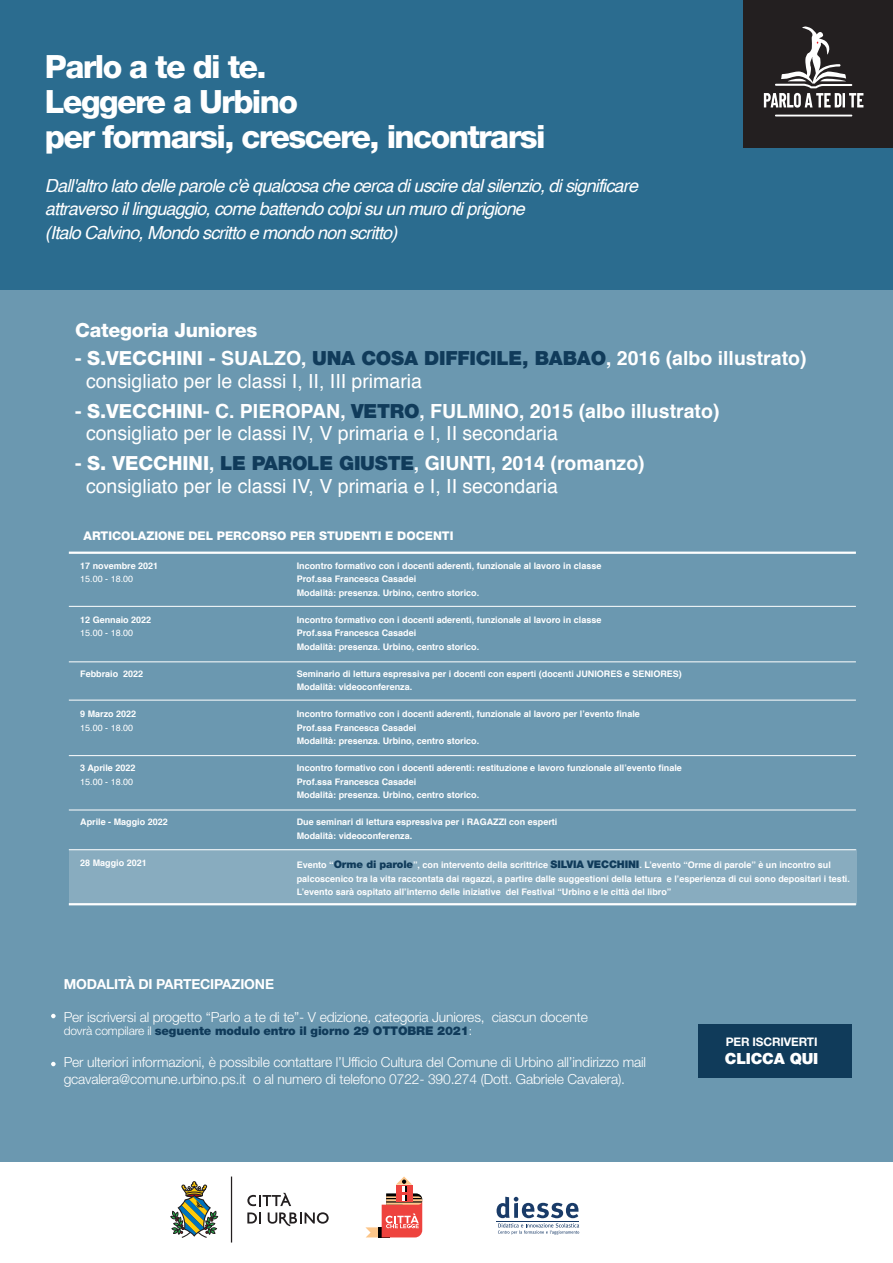
<style>
.page{position:relative;width:893px;height:1263px;background:#fff}
.page>*{position:absolute;margin:0;border:0;box-sizing:border-box;transform-origin:0 0}
.t1{font:800 32.1px/35px "Helvetica Neue LT Std";letter-spacing:-.05em;color:#fff}
.t2{font:19.5px/22.5px "Helvetica";color:#fff}
.t3{font:800 19.5px "Helvetica Neue LT Std";letter-spacing:-.01em;color:#fff}
.t4{font:italic 18px/23.9px "Helvetica";letter-spacing:-.045em;color:#fff}
.t5{font:900 15.45px "Helvetica Neue LT Std";letter-spacing:-.01em;color:#fff}
.t6{font:300 13.8px/16.2px "Helvetica Neue LT Std";letter-spacing:-.01em;color:#fff}
.t7{font:700 13.8px "Helvetica Neue LT Std";letter-spacing:-.01em;color:#fff}
.t8{font:900 12px "Helvetica Neue LT Std";letter-spacing:-.01em;color:#103b5a}
.t9{font:800 12px "Helvetica Neue";color:#fff}
.t10{font:700 11.85px "Helvetica Neue LT Std";letter-spacing:-.01em;color:#fff}
.t11{font:700 9px/13.5px "Helvetica";color:#fff}
.t12{font:9px "Helvetica";color:#fff}
.s1{font-weight:700}
.s2{font-family:"Helvetica Neue";font-weight:800}
.s3{font-family:"Helvetica Neue LT Std";font-weight:900;color:#103b5a}
.s4{font-family:"Helvetica Neue LT Std";font-weight:900;font-size:10.5px;color:#103b5a}
.s5{font-weight:300;color:#fff}
</style>
<div class="page">
<div style="left:0;top:261px;width:893px;height:901px;background:#6b98b0"></div>
<div style="left:70px;top:849px;width:787px;height:56px;background:#88acbf"></div>
<div style="left:0;top:0;width:893px;height:290px;background:#2b6c8f"></div>
<div style="left:743px;top:0;width:150px;height:148px;background:#231f20"></div>
<div style="left:699px;top:1024px;width:153px;height:53px;background:#103b5a"></div>
<svg style="left:170px;top:1181px;width:49px;height:57px"></svg>
<svg style="left:247px;top:1193px;width:44px;height:13px"></svg>
<svg style="left:247px;top:1212px;width:14px;height:11px"></svg>
<svg style="left:268px;top:1212px;width:61px;height:14px"></svg>
<hr style="left:231px;top:1176px;width:1px;height:66px;background:#231f20">
<svg style="left:365px;top:1176px;width:57px;height:61px"></svg>
<svg style="left:497px;top:1197px;width:82px;height:37px"></svg>
<hr style="left:497px;top:1221px;width:82px;height:1px;background:#193b68">
<svg style="left:764px;top:26px;width:99px;height:82px"></svg>
<hr style="left:775px;top:115px;width:77px;height:1px;background:#fff">
<svg style="left:51px;top:1014px;width:5px;height:4px"></svg>
<svg style="left:51px;top:1062px;width:5px;height:4px"></svg>
<hr style="left:69px;top:606px;width:787px;height:1px;background:#fff">
<hr style="left:69px;top:661px;width:787px;height:1px;background:#fff">
<hr style="left:69px;top:700px;width:787px;height:1px;background:#fff">
<hr style="left:69px;top:755px;width:787px;height:1px;background:#fff">
<hr style="left:69px;top:849px;width:787px;height:1px;background:#fff">
<hr style="left:69px;top:903px;width:787px;height:2px;background:#fff">
<hr style="left:69px;top:552px;width:787px;height:2px;background:#fff">
<hr style="left:69px;top:810px;width:787px;height:1px;background:#fff">
<h1 class="t1" style="left:45px;top:49px;width:502px">Parlo a te di te.<br>Leggere a Urbino<br>per formarsi, crescere, incontrarsi</h1>
<h3 class="t4" style="left:45px;top:174px;width:595px">Dall'altro lato delle parole c'è qualcosa che cerca di uscire dal silenzio, di significare attraverso il linguaggio, come battendo colpi su un muro di prigione<br>(Italo Calvino, Mondo scritto e mondo non scritto)</h3>
<h2 class="t3" style="left:75px;top:318px;width:184px">Categoria Juniores</h2>
<h2 class="t2" style="left:86px;top:348px;width:722px;text-indent:-11px"><span class="s1">-</span> <span class="s2">S.VECCHINI</span> <span class="s1">- SUALZO,</span> <span class="s3">UNA COSA DIFFICILE, BABAO</span><span class="s1">, 2016 (albo illustrato) </span>consigliato per le classi I, II, III primaria</h2>
<h2 class="t2" style="left:86px;top:400px;width:635px;text-indent:-11px"><span class="s1">-</span> <span class="s2">S.VECCHINI</span><span class="s1">- C. PIEROPAN,</span> <span class="s3">VETRO</span><span class="s1">, FULMINO, 2015 (albo illustrato) </span>consigliato per le classi IV, V primaria e I, II secondaria</h2>
<h2 class="t2" style="left:86px;top:453px;width:560px;text-indent:-11px"><span class="s1">-</span> <span class="s2">S. VECCHINI</span><span class="s1">,</span> <span class="s3">LE PAROLE GIUSTE</span><span class="s1">, GIUNTI, 2014 (romanzo) </span>consigliato per le classi IV, V primaria e I, II secondaria</h2>
<h3 class="t9" style="left:84px;top:528px;width:371px">ARTICOLAZIONE DEL PERCORSO PER STUDENTI E DOCENTI</h3>
<p class="t11" style="left:80px;top:559px;width:80px">17 novembre 2021</p>
<p class="t12" style="left:80px;top:572px;width:55px">15.00 - 18.00</p>
<p class="t11" style="left:80px;top:613px;width:73px">12 Gennaio 2022</p>
<p class="t12" style="left:80px;top:626px;width:55px">15.00 - 18.00</p>
<p class="t11" style="left:80px;top:667px;width:65px">Febbraio 2022</p>
<p class="t11" style="left:80px;top:707px;width:58px">9 Marzo 2022</p>
<p class="t12" style="left:80px;top:721px;width:55px">15.00 - 18.00</p>
<p class="t11" style="left:80px;top:761px;width:57px">3 Aprile 2022</p>
<p class="t12" style="left:80px;top:775px;width:55px">15.00 - 18.00</p>
<p class="t11" style="left:80px;top:815px;width:89px">Aprile - Maggio 2022</p>
<p class="t11" style="left:80px;top:856px;width:68px">28 Maggio 2021</p>
<p class="t11" style="left:297px;top:559px;width:306px">Incontro formativo con i docenti aderenti, funzionale al lavoro in classe<br>Prof.ssa Francesca Casadei<br>Modalità: presenza. Urbino, centro storico.</p>
<p class="t11" style="left:297px;top:613px;width:306px">Incontro formativo con i docenti aderenti, funzionale al lavoro in classe<br>Prof.ssa Francesca Casadei<br>Modalità: presenza. Urbino, centro storico.</p>
<p class="t11" style="left:297px;top:667px;width:387px">Seminario di lettura espressiva per i docenti con esperti (docenti JUNIORES e SENIORES)<br>Modalità: videoconferenza.</p>
<p class="t11" style="left:297px;top:707px;width:345px">Incontro formativo con i docenti aderenti, funzionale al lavoro per l’evento finale<br>Prof.ssa Francesca Casadei<br>Modalità: presenza. Urbino, centro storico.</p>
<p class="t11" style="left:297px;top:761px;width:387px">Incontro formativo con i docenti aderenti: restituzione e lavoro funzionale all’evento finale<br>Prof.ssa Francesca Casadei<br>Modalità: presenza. Urbino, centro storico.</p>
<p class="t11" style="left:297px;top:815px;width:262px">Due seminari di lettura espressiva per i RAGAZZI con esperti<br>Modalità: videoconferenza.</p>
<p class="t11" style="left:297px;top:858px;width:555px">Evento “<span class="s4">Orme di parole</span>”, con intervento della scrittrice <span class="s4">SILVIA VECCHINI</span>. L’evento “Orme di parole” è un incontro sul palcoscenico tra la vita raccontata dai ragazzi, a partire dalle suggestioni della lettura e l’esperienza di cui sono depositari i testi.<br>L’evento sarà ospitato all’interno delle iniziative del Festival “Urbino e le città del libro”</p>
<h3 class="t7" style="left:64px;top:976px;width:212px">MODALITÀ DI PARTECIPAZIONE</h3>
<h3 class="t6" style="left:64px;top:1008px;width:526px">Per iscriversi al progetto “Parlo a te di te”- V edizione, categoria Juniores, ciascun docente</h3>
<h3 class="t8" style="left:64px;top:1024px;width:410px"><span class="s5">dovrà compilare il</span> seguente modulo entro il giorno 29 OTTOBRE 2021<span class="s5">:</span></h3>
<h3 class="t6" style="left:64px;top:1054px;width:584px">Per ulteriori informazioni, è possibile contattare l’Ufficio Cultura del Comune di Urbino all’indirizzo mail gcavalera@comune.urbino.ps.it o al numero di telefono 0722- 390.274 (Dott. Gabriele Cavalera).</h3>
<h3 class="t10" style="left:726px;top:1034px;width:93px">PER ISCRIVERTI</h3>
<h3 class="t5" style="left:725px;top:1049px;width:95px">CLICCA QUI</h3>
</div>
